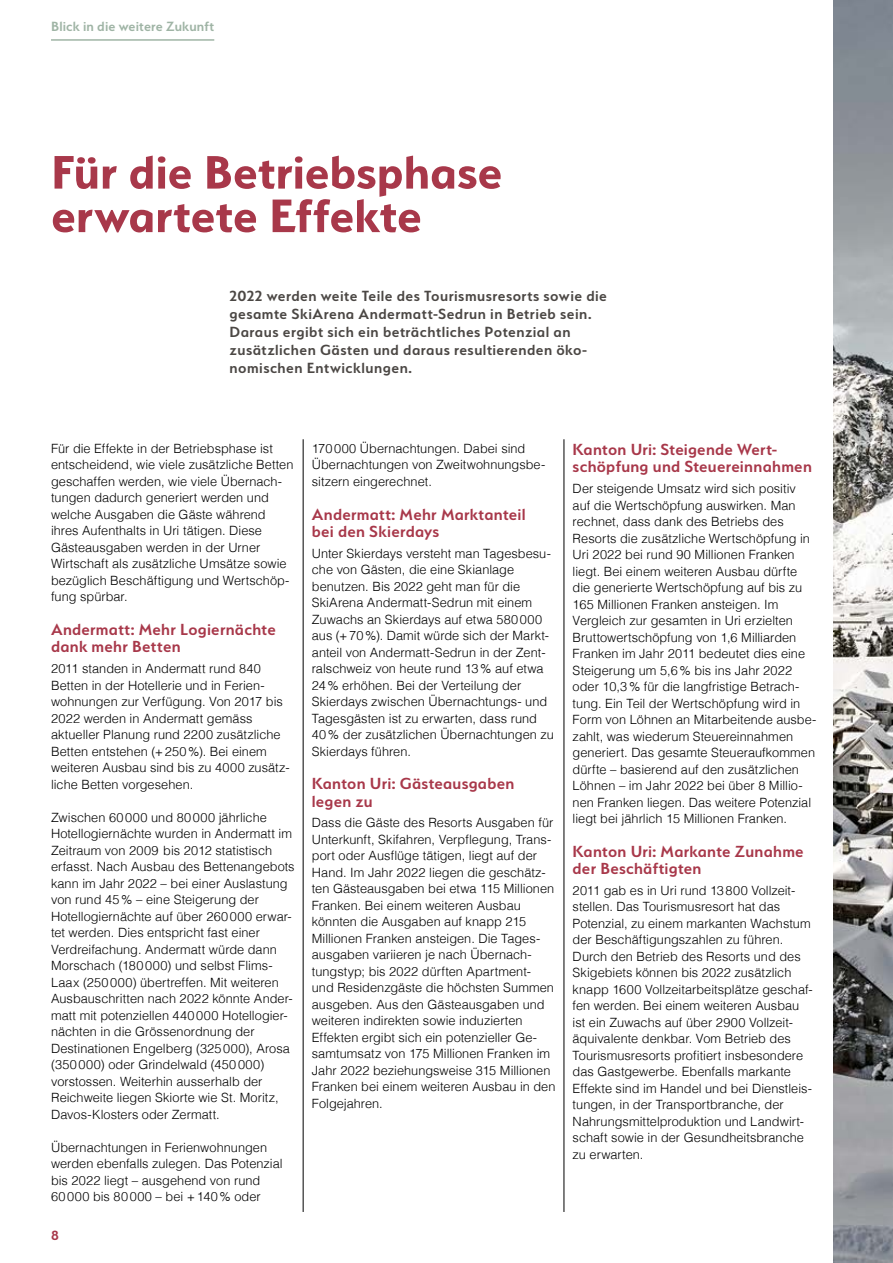
<style>
.page{position:relative;width:893px;height:1263px;background:#fff}
.page>*{position:absolute;margin:0;border:0;box-sizing:border-box;transform-origin:0 0}
.t1{font:700 52.5px/43.5px "Serenity";color:#a8384a}
.t2{font:600 18px/17.2px "Serenity";letter-spacing:.015em;color:#a8384a}
.t3{font:600 16.5px/18px "Serenity";letter-spacing:.03em;color:#4b4744}
.t4{font:600 15px "Serenity";letter-spacing:.01em;color:#9fb4a5}
.t5{font:600 15px "Serenity";color:#a8384a}
.t6{font:300 12.75px/16.5px "Helvetica";color:#000}
</style>
<div class="page">
<img style="left:833px;top:0;width:60px;height:1263px">
<hr style="left:51px;top:39px;width:163px;height:2px;background:#9fb4a5">
<hr style="left:303px;top:439px;width:1px;height:773px;background:#000">
<hr style="left:564px;top:439px;width:1px;height:773px;background:#000">
<p class="t4" style="left:51px;top:18px;width:165px">Blick in die weitere Zukunft</p>
<h1 class="t1" style="left:51px;top:150px;width:453px">Für die Betriebsphase erwartete Effekte</h1>
<p class="t3" style="left:230px;top:287px;width:379px">2022 werden weite Teile des Tourismusresorts sowie die gesamte SkiArena Andermatt-Sedrun in Betrieb sein.<br>Daraus ergibt sich ein beträchtliches Potenzial an zusätzlichen Gästen und daraus resultierenden öko&shy;nomischen Entwicklungen.</p>
<p class="t6" style="left:51px;top:439px;width:244px">Für die Effekte in der Betriebsphase ist entscheidend, wie viele zusätzliche Betten geschaffen werden, wie viele Übernach&shy;tungen dadurch generiert werden und welche Ausgaben die Gäste während ihres Aufenthalts in Uri tätigen. Diese Gästeausgaben werden in der Urner Wirtschaft als zusätzliche Umsätze sowie bezüglich Beschäftigung und Wertschöp&shy;fung spürbar.</p>
<h2 class="t2" style="left:51px;top:621px;width:226px">Andermatt: Mehr Logiernächte dank mehr Betten</h2>
<p class="t6" style="left:51px;top:659px;width:240px">2011 standen in Andermatt rund 840<br>Betten in der Hotellerie und in Ferien&shy;wohnungen zur Verfügung. Von 2017 bis 2022 werden in Andermatt gemäss aktueller Planung rund 2200 zusätzliche Betten entstehen (+250%). Bei einem weiteren Ausbau sind bis zu 4000 zusätz&shy;liche Betten vorgesehen.</p>
<p class="t6" style="left:51px;top:808px;width:245px">Zwischen 60000 und 80000 jährliche Hotellogiernächte wurden in Andermatt im Zeitraum von 2009 bis 2012 statistisch erfasst. Nach Ausbau des Bettenangebots kann im Jahr 2022 – bei einer Auslastung von rund 45% – eine Steigerung der Hotellogiernächte auf über 260000 erwar&shy;tet werden. Dies entspricht fast einer Verdreifachung. Andermatt würde dann Morschach (180000) und selbst Flims-Laax (250000) übertreffen. Mit weiteren Ausbauschritten nach 2022 könnte Ander&shy;matt mit potenziellen 440000 Hotellogier&shy;nächten in die Grössenordnung der Destinationen Engelberg (325000), Arosa (350000) oder Grindelwald (450000) vorstossen. Weiterhin ausserhalb der Reichweite liegen Skiorte wie St. Moritz, Davos-Klosters oder Zermatt.</p>
<p class="t6" style="left:51px;top:1138px;width:233px">Übernachtungen in Ferienwohnungen werden ebenfalls zulegen. Das Potenzial bis 2022 liegt – ausgehend von rund 60000 bis 80000 – bei +140% oder</p>
<p class="t5" style="left:51px;top:1227px;width:9px">8</p>
<p class="t6" style="left:312px;top:439px;width:235px">170000 Übernachtungen. Dabei sind<br>Übernachtungen von Zweitwohnungsbe&shy;sitzern eingerechnet.</p>
<h2 class="t2" style="left:312px;top:505px;width:215px">Andermatt: Mehr Marktanteil bei den Skierdays</h2>
<p class="t6" style="left:312px;top:544px;width:244px">Unter Skierdays versteht man Tagesbesu&shy;che von Gästen, die eine Skianlage benutzen. Bis 2022 geht man für die SkiArena Andermatt-Sedrun mit einem Zuwachs an Skierdays auf etwa 580000 aus (+70%). Damit würde sich der Markt&shy;anteil von Andermatt-Sedrun in der Zent&shy;ralschweiz von heute rund 13% auf etwa 24% erhöhen. Bei der Verteilung der Skierdays zwischen Übernachtungs- und Tagesgästen ist zu erwarten, dass rund 40% der zusätzlichen Übernachtungen zu Skierdays führen.</p>
<h2 class="t2" style="left:312px;top:775px;width:204px">Kanton Uri: Gästeausgaben legen zu</h2>
<p class="t6" style="left:312px;top:814px;width:245px">Dass die Gäste des Resorts Ausgaben für Unterkunft, Skifahren, Verpflegung, Trans&shy;port oder Ausflüge tätigen, liegt auf der Hand. Im Jahr 2022 liegen die geschätz&shy;ten Gästeausgaben bei etwa 115 Millionen Franken. Bei einem weiteren Ausbau könnten die Ausgaben auf knapp 215<br>Millionen Franken ansteigen. Die Tages&shy;ausgaben variieren je nach Übernach&shy;tungstyp; bis 2022 dürften Apartment&shy;und Residenzgäste die höchsten Summen ausgeben. Aus den Gästeausgaben und weiteren indirekten sowie induzierten Effekten ergibt sich ein potenzieller Ge&shy;samtumsatz von 175 Millionen Franken im Jahr 2022 beziehungsweise 315 Millionen Franken bei einem weiteren Ausbau in den Folgejahren.</p>
<h2 class="t2" style="left:573px;top:441px;width:241px">Kanton Uri: Steigende Wert&shy;schöpfung und Steuereinnahmen</h2>
<p class="t6" style="left:573px;top:479px;width:245px">Der steigende Umsatz wird sich positiv auf die Wertschöpfung auswirken. Man rechnet, dass dank des Betriebs des Resorts die zusätzliche Wertschöpfung in Uri 2022 bei rund 90 Millionen Franken liegt. Bei einem weiteren Ausbau dürfte die generierte Wertschöpfung auf bis zu 165 Millionen Franken ansteigen. Im Vergleich zur gesamten in Uri erzielten Bruttowertschöpfung von 1,6 Milliarden Franken im Jahr 2011 bedeutet dies eine Steigerung um 5,6% bis ins Jahr 2022 oder 10,3% für die langfristige Betrach&shy;tung. Ein Teil der Wertschöpfung wird in Form von Löhnen an Mitarbeitende ausbe&shy;zahlt, was wiederum Steuereinnahmen generiert. Das gesamte Steueraufkommen dürfte – basierend auf den zusätzlichen Löhnen – im Jahr 2022 bei über 8 Millio&shy;nen Franken liegen. Das weitere Potenzial liegt bei jährlich 15 Millionen Franken.</p>
<h2 class="t2" style="left:573px;top:842px;width:233px">Kanton Uri: Markante Zunahme der Beschäftigten</h2>
<p class="t6" style="left:573px;top:881px;width:242px">2011 gab es in Uri rund 13800 Vollzeit&shy;stellen. Das Tourismusresort hat das Potenzial, zu einem markanten Wachstum der Beschäftigungszahlen zu führen.<br>Durch den Betrieb des Resorts und des Skigebiets können bis 2022 zusätzlich knapp 1600 Vollzeitarbeitsplätze geschaf&shy;fen werden. Bei einem weiteren Ausbau ist ein Zuwachs auf über 2900 Vollzeit&shy;äquivalente denkbar. Vom Betrieb des Tourismusresorts profitiert insbesondere das Gastgewerbe. Ebenfalls markante Effekte sind im Handel und bei Dienstleis&shy;tungen, in der Transportbranche, der Nahrungsmittelproduktion und Landwirt&shy;schaft sowie in der Gesundheitsbranche zu erwarten.</p>
</div>
